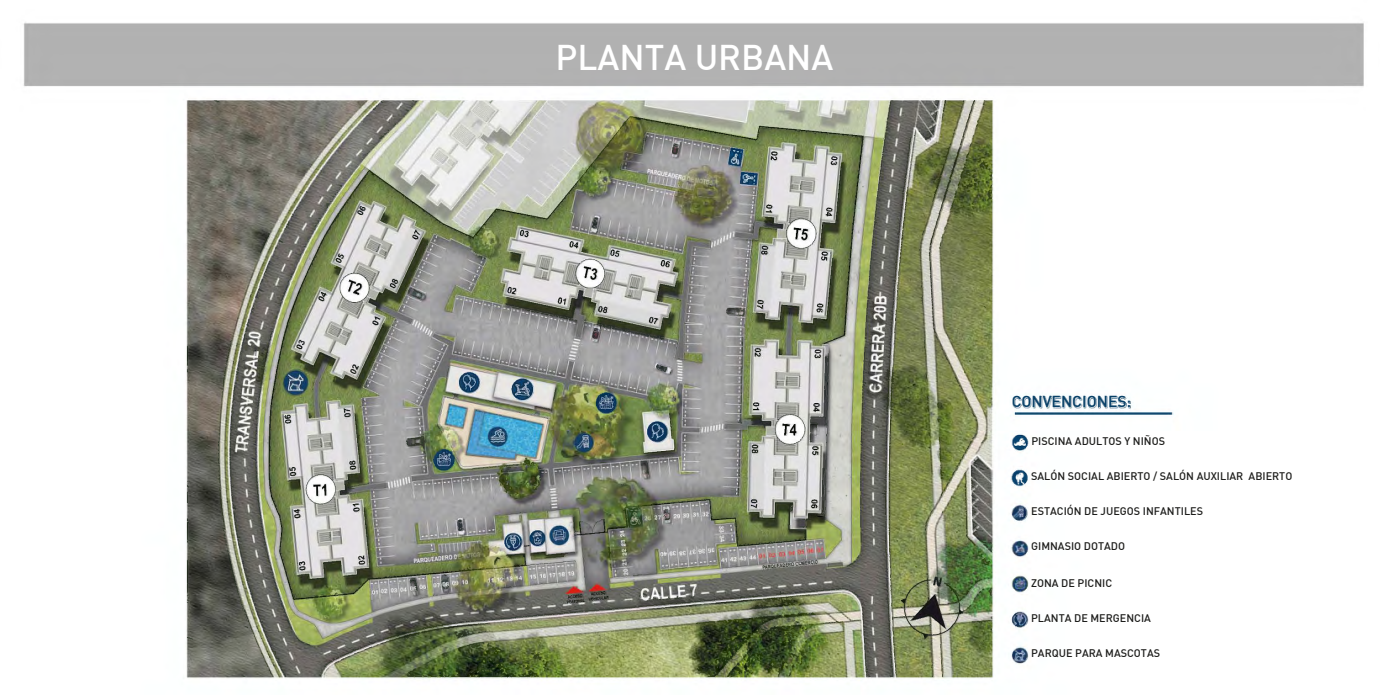
<style>
.page{position:relative;width:1389px;height:695px;background:#fff}
.page>*{position:absolute;margin:0;border:0;box-sizing:border-box;transform-origin:0 0}
.t1{font:500 35px "DIN";color:#fff}
.t2{font:500 15.58px "DIN";color:#074067}
.t3{font:500 10.85px "DIN";color:#1d1d1b}
</style>
<div class="page">
<img style="left:23px;top:22px;width:1341px;height:657px">
<h1 class="t1" style="left:556px;top:35px;width:279px">PLANTA URBANA</h1>
<h2 class="t2" style="left:1012px;top:391px;width:121px">CONVENCIONES:</h2>
<p class="t3" style="left:1031px;top:434px;width:135px">PISCINA ADULTOS Y NIÑOS</p>
<p class="t3" style="left:1031px;top:469px;width:263px">SALÓN SOCIAL ABIERTO / SALÓN AUXILIAR ABIERTO</p>
<p class="t3" style="left:1031px;top:504px;width:173px">ESTACIÓN DE JUEGOS INFANTILES</p>
<p class="t3" style="left:1031px;top:539px;width:95px">GIMNASIO DOTADO</p>
<p class="t3" style="left:1031px;top:576px;width:83px">ZONA DE PICNIC</p>
<p class="t3" style="left:1031px;top:611px;width:121px">PLANTA DE MERGENCIA</p>
<p class="t3" style="left:1031px;top:646px;width:130px">PARQUE PARA MASCOTAS</p>
</div>
